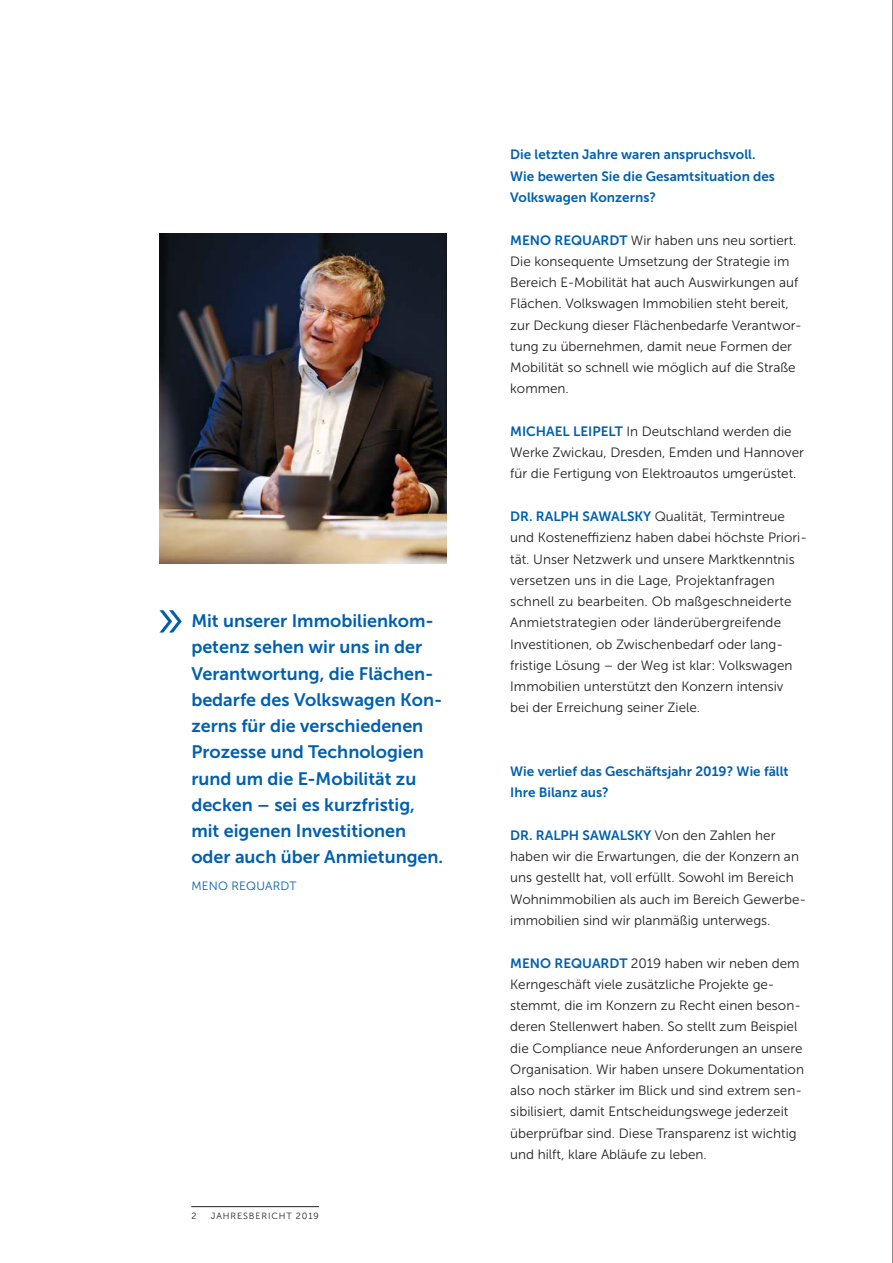
<style>
.page{position:relative;width:893px;height:1263px;background:#fff}
.page>*{position:absolute;margin:0;border:0;box-sizing:border-box;transform-origin:0 0}
.t1{font:18px/26.2px "Museo Sans 700";color:#0160ae}
.t2{font:13.5px/21.3px "Museo Sans 300";color:#231f20}
.t3{font:13.5px/21.3px "Museo Sans 700";color:#0160ae}
.t4{font:12px "Museo Sans 300";letter-spacing:.015em;color:#0160ae}
.t5{font:9px "Museo Sans 300";letter-spacing:.1em;color:#231f20}
.s1{font-family:"Museo Sans 700";color:#0160ae}
.s2{font-family:"Museo Sans 300";color:#231f20}
</style>
<div class="page">
<hr style="left:191px;top:1206px;width:128px;height:1px;background:#231f20">
<hr style="left:892px;top:0;width:1px;height:1263px;background:#231f20">
<img style="left:159px;top:234px;width:287px;height:329px">
<svg style="left:159px;top:610px;width:23px;height:22px"></svg>
<p class="t1" style="left:191px;top:608px;width:253px">Mit unserer Immobilienkom&shy;petenz sehen wir uns in der<br>Verantwortung, die Flächen&shy;bedarfe des Volkswagen Kon&shy;zerns für die verschiedenen<br>Prozesse und Technologien rund um die E-Mobilität zu decken – sei es kurzfristig, mit eigenen Investitionen oder auch über Anmietungen.</p>
<p class="t4" style="left:191px;top:879px;width:107px">MENO REQUARDT</p>
<p class="t5" style="left:191px;top:1211px;width:7px">2</p>
<p class="t5" style="left:211px;top:1211px;width:110px">JAHRESBERICHT 2019</p>
<p class="t3" style="left:510px;top:144px;width:266px">Die letzten Jahre waren anspruchsvoll.<br>Wie bewerten Sie die Gesamtsituation des<br>Volkswagen Konzerns?</p>
<p class="t2" style="left:510px;top:229px;width:293px"><span class="s1">MENO REQUARDT</span> Wir haben uns neu sortiert.<br>Die konsequente Umsetzung der Strategie im Bereich E-Mobilität hat auch Auswirkungen auf Flächen. Volkswagen Immobilien steht bereit, zur Deckung dieser Flächenbedarfe Verantwor&shy;tung zu übernehmen, damit neue Formen der Mobilität so schnell wie möglich auf die Straße kommen.</p>
<p class="t2" style="left:510px;top:421px;width:295px"><span class="s1">MICHAEL LEIPELT</span> In Deutschland werden die<br>Werke Zwickau, Dresden, Emden und Hannover für die Fertigung von Elektroautos umgerüstet.</p>
<p class="t2" style="left:510px;top:506px;width:298px"><span class="s1">DR. RALPH SAWALSKY</span> Qualität, Termintreue und Kosteneffizienz haben dabei höchste Priori&shy;tät. Unser Netzwerk und unsere Marktkenntnis versetzen uns in die Lage, Projektanfragen schnell zu bearbeiten. Ob maßgeschneiderte Anmietstrategien oder länderübergreifende Investitionen, ob Zwischenbedarf oder lang&shy;fristige Lösung – der Weg ist klar: Volkswagen Immobilien unterstützt den Konzern intensiv<br>bei der Erreichung seiner Ziele.</p>
<p class="t3" style="left:510px;top:761px;width:280px">Wie verlief das Geschäftsjahr 2019? Wie fällt<br>Ihre Bilanz aus?</p>
<p class="t3" style="left:510px;top:825px;width:267px">DR. RALPH SAWALSKY <span class="s2">Von den Zahlen her</span></p>
<p class="t2" style="left:510px;top:846px;width:297px">haben wir die Erwartungen, die der Konzern an uns gestellt hat, voll erfüllt. Sowohl im Bereich Wohnimmobilien als auch im Bereich Gewerbe&shy;immobilien sind wir planmäßig unterwegs.</p>
<p class="t2" style="left:510px;top:952px;width:295px"><span class="s1">MENO REQUARDT</span> 2019 haben wir neben dem Kerngeschäft viele zusätzliche Projekte ge&shy;stemmt, die im Konzern zu Recht einen beson&shy;deren Stellenwert haben. So stellt zum Beispiel die Compliance neue Anforderungen an unsere Organisation. Wir haben unsere Dokumentation also noch stärker im Blick und sind extrem sen&shy;sibilisiert, damit Entscheidungswege jederzeit überprüfbar sind. Diese Transparenz ist wichtig und hilft, klare Abläufe zu leben.</p>
</div>
